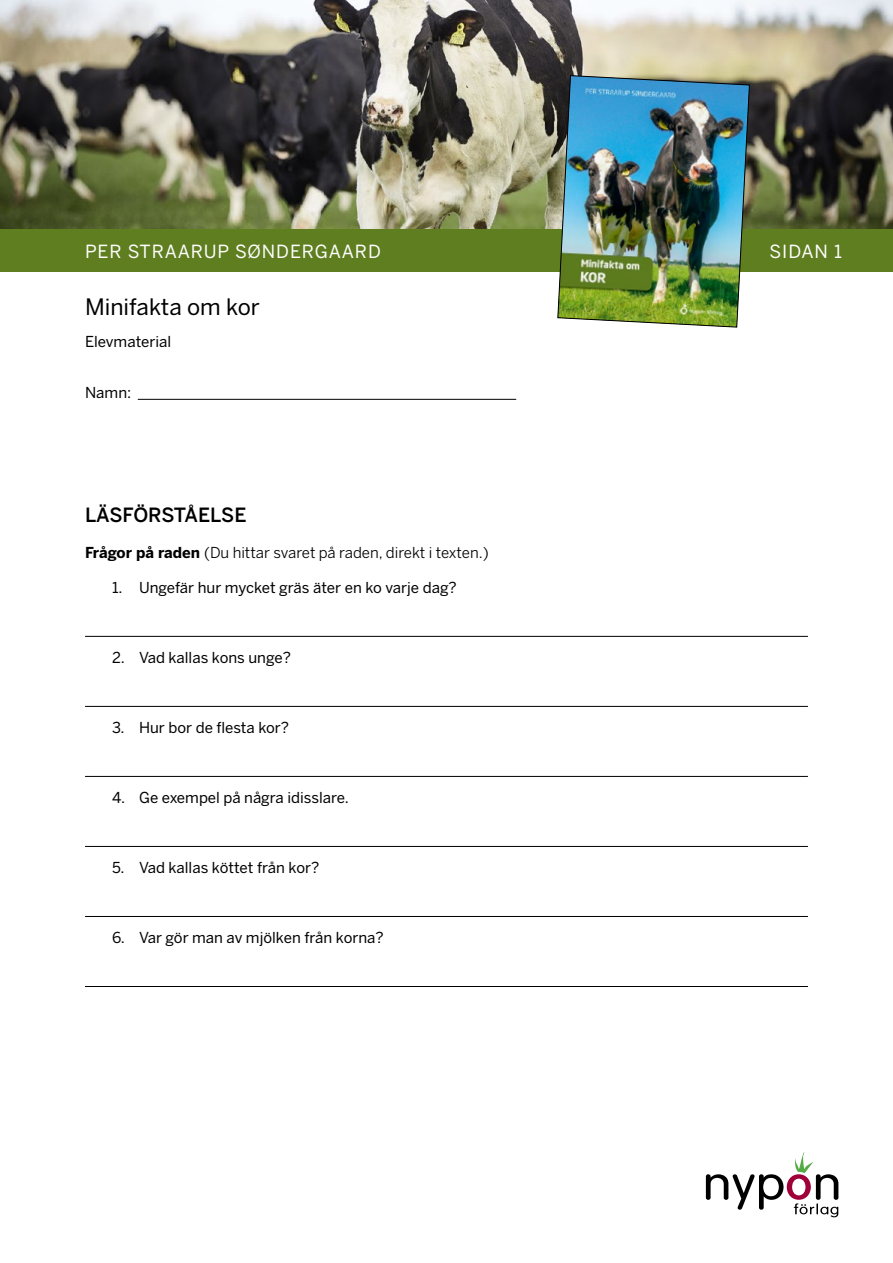
<style>
.page{position:relative;width:893px;height:1263px;background:#fff}
.page>*{position:absolute;margin:0;border:0;box-sizing:border-box;transform-origin:0 0}
.t1{font:22.5px "Benton Sans";color:#000}
.t2{font:500 19.5px "Benton Sans";letter-spacing:-.005em;color:#000}
.t3{font:18px "Benton Sans";letter-spacing:.05em;color:#fff}
.t4{font:15px "Benton Sans";color:#000}
.t5{font:15px "Benton Sans";color:#000}
.s1{font-weight:700}
</style>
<div class="page">
<img style="left:0;top:0;width:893px;height:230px">
<svg style="left:706px;top:1152px;width:132px;height:65px"></svg>
<div style="left:0;top:230px;width:893px;height:42px;background:#5f7e20"></div>
<img style="left:557px;top:75px;width:193px;height:253px">
<hr style="left:138px;top:399px;width:378px;height:1px;background:#000">
<hr style="left:85px;top:636px;width:723px;height:1px;background:#000">
<hr style="left:85px;top:706px;width:723px;height:1px;background:#000">
<hr style="left:85px;top:776px;width:723px;height:1px;background:#000">
<hr style="left:85px;top:846px;width:723px;height:1px;background:#000">
<hr style="left:85px;top:916px;width:723px;height:1px;background:#000">
<hr style="left:85px;top:986px;width:723px;height:1px;background:#000">
<p class="t3" style="left:85px;top:241px;width:297px">PER STRAARUP SØNDERGAARD</p>
<p class="t3" style="left:769px;top:241px;width:74px">SIDAN 1</p>
<h1 class="t1" style="left:85px;top:294px;width:176px">Minifakta om kor</h1>
<p class="t4" style="left:85px;top:332px;width:88px">Elevmaterial</p>
<p class="t4" style="left:85px;top:383px;width:48px">Namn:</p>
<h2 class="t2" style="left:85px;top:503px;width:163px">LÄSFÖRSTÅELSE</h2>
<p class="t5" style="left:85px;top:544px;width:405px"><span class="s1">Frågor på raden</span> (Du hittar svaret på raden, direkt i texten.)</p>
<p class="t4" style="left:112px;top:579px;width:346px">1. Ungefär hur mycket gräs äter en ko varje dag?</p>
<p class="t4" style="left:112px;top:649px;width:180px">2. Vad kallas kons unge?</p>
<p class="t4" style="left:112px;top:719px;width:179px">3. Hur bor de flesta kor?</p>
<p class="t4" style="left:112px;top:789px;width:238px">4. Ge exempel på några idisslare.</p>
<p class="t4" style="left:112px;top:859px;width:209px">5. Vad kallas köttet från kor?</p>
<p class="t4" style="left:112px;top:929px;width:273px">6. Var gör man av mjölken från korna?</p>
</div>
